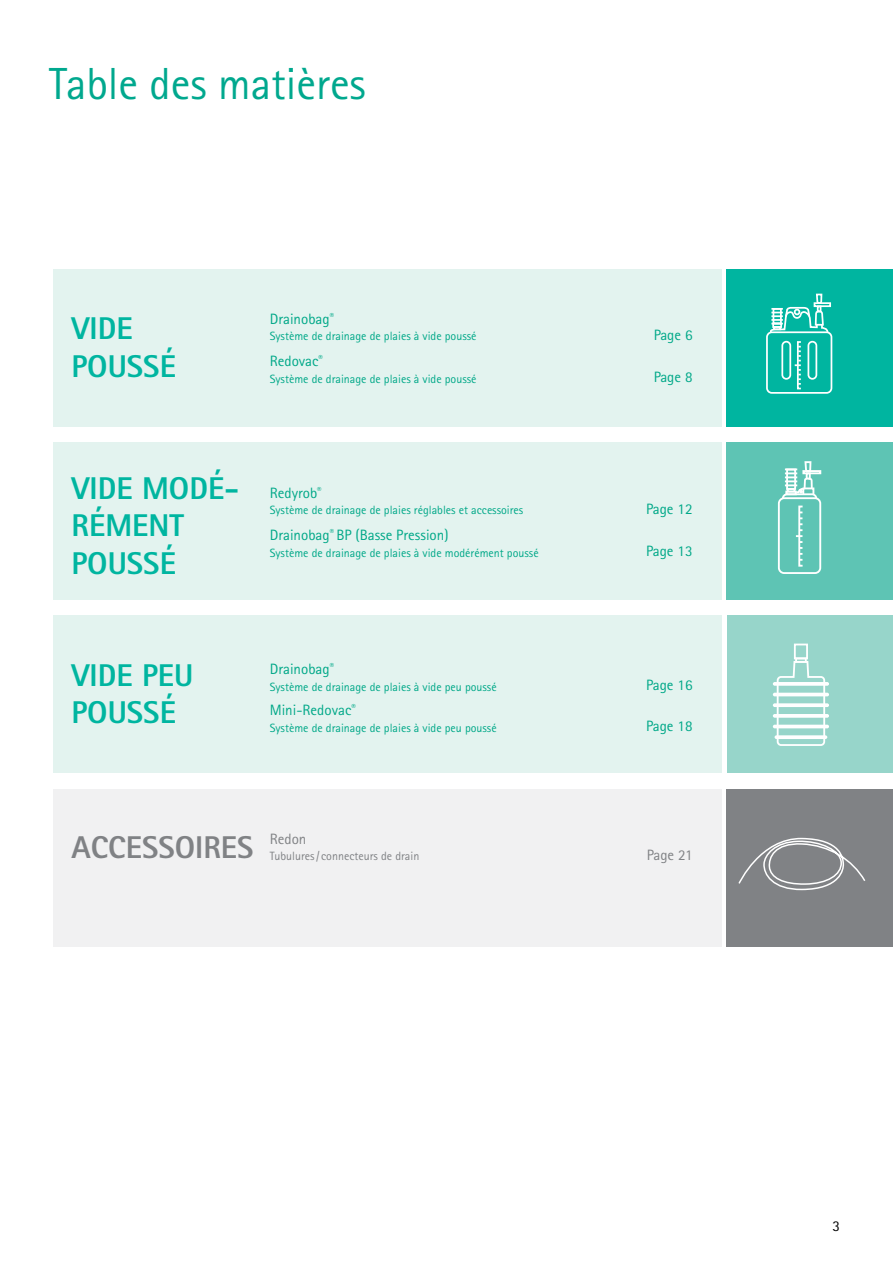
<style>
.page{position:relative;width:893px;height:1263px;background:#fff}
.page>*{position:absolute;margin:0;border:0;box-sizing:border-box;transform-origin:0 0}
.t1{font:45px "Rotis Sans Serif Pro";color:#00a88e}
.t2{font:800 31.5px/37.5px "Rotis Sans Serif Pro";color:#00b5a0}
.t3{font:800 31.5px "Rotis Sans Serif Pro";color:#808285}
.t4{font:15px "Rotis Sans Serif Pro";color:#00a888}
.t5{font:15px "Rotis Sans Serif Pro";color:#808285}
.t6{font:15px "Rotis Sans Serif Pro";color:#000}
.t7{font:12px "Rotis Sans Serif Pro";color:#00a888}
.t8{font:12px "Rotis Sans Serif Pro";color:#808285}
</style>
<div class="page">
<div style="left:726px;top:269px;width:167px;height:157px;background:#00b5a0"></div>
<div style="left:726px;top:442px;width:167px;height:158px;background:#5ec4b4"></div>
<div style="left:727px;top:615px;width:166px;height:158px;background:#97d5ca"></div>
<div style="left:766px;top:331px;width:66px;height:63px;border:2px solid #fff;border-radius:5px"></div>
<div style="left:781px;top:341px;width:10px;height:39px;border:2px solid #fff;border-radius:4px"></div>
<div style="left:807px;top:341px;width:10px;height:39px;border:2px solid #fff;border-radius:4px"></div>
<div style="left:797px;top:341px;width:5px;height:48px;border:2px solid #fff"></div>
<svg style="left:795px;top:346px;width:6px;height:39px"></svg>
<div style="left:814px;top:302px;width:17px;height:5px;border:2px solid #fff"></div>
<svg style="left:769px;top:293px;width:60px;height:42px"></svg>
<div style="left:802px;top:470px;width:19px;height:4px;border:2px solid #fff"></div>
<div style="left:778px;top:497px;width:43px;height:77px;border:2px solid #fff;border-radius:5px"></div>
<div style="left:798px;top:506px;width:5px;height:61px;border:2px solid #fff"></div>
<svg style="left:796px;top:511px;width:6px;height:50px"></svg>
<svg style="left:781px;top:461px;width:37px;height:40px"></svg>
<div style="left:53px;top:269px;width:669px;height:157px;background:#e3f3ef"></div>
<div style="left:53px;top:442px;width:669px;height:158px;background:#e3f3ef"></div>
<div style="left:53px;top:615px;width:669px;height:158px;background:#e3f3ef"></div>
<div style="left:53px;top:789px;width:669px;height:157px;background:#f1f1f2"></div>
<svg style="left:776px;top:661px;width:50px;height:85px"></svg>
<div style="left:795px;top:657px;width:12px;height:6px;border:2px solid #fff"></div>
<div style="left:794px;top:644px;width:14px;height:15px;border:2px solid #fff"></div>
<svg style="left:775px;top:735px;width:52px;height:4px"></svg>
<svg style="left:773px;top:682px;width:56px;height:4px"></svg>
<hr style="left:773px;top:693px;width:56px;height:3px;background:#fff;border-radius:2px">
<svg style="left:773px;top:703px;width:56px;height:4px"></svg>
<svg style="left:773px;top:714px;width:56px;height:4px"></svg>
<hr style="left:773px;top:725px;width:56px;height:3px;background:#fff;border-radius:2px">
<div style="left:727px;top:789px;width:166px;height:157px;background:#808285"></div>
<svg style="left:738px;top:838px;width:128px;height:53px"></svg>
<h1 class="t1" style="left:49px;top:57px;width:318px">Table des matières</h1>
<h2 class="t2" style="left:72px;top:310px;width:106px">VIDE<br>POUSSÉ</h2>
<p class="t4" style="left:270px;top:310px;width:66px">Drainobag<sup>®</sup></p>
<p class="t7" style="left:270px;top:329px;width:208px">Système de drainage de plaies à vide poussé</p>
<p class="t4" style="left:654px;top:326px;width:40px">Page 6</p>
<p class="t4" style="left:270px;top:352px;width:55px">Redovac<sup>®</sup></p>
<p class="t7" style="left:270px;top:371px;width:208px">Système de drainage de plaies à vide poussé</p>
<p class="t4" style="left:654px;top:368px;width:40px">Page 8</p>
<h2 class="t2" style="left:72px;top:469px;width:169px">VIDE MODÉ-<br>RÉMENT<br>POUSSÉ</h2>
<p class="t4" style="left:270px;top:484px;width:53px">Redyrob<sup>®</sup></p>
<p class="t7" style="left:270px;top:503px;width:255px">Système de drainage de plaies réglables et accessoires</p>
<p class="t4" style="left:646px;top:500px;width:48px">Page 12</p>
<p class="t4" style="left:270px;top:526px;width:180px">Drainobag<sup>®</sup> BP (Basse Pression)</p>
<p class="t7" style="left:270px;top:546px;width:270px">Système de drainage de plaies à vide modérément poussé</p>
<p class="t4" style="left:646px;top:542px;width:48px">Page 13</p>
<h2 class="t2" style="left:72px;top:656px;width:123px">VIDE PEU<br>POUSSÉ</h2>
<p class="t4" style="left:270px;top:660px;width:66px">Drainobag<sup>®</sup></p>
<p class="t7" style="left:270px;top:680px;width:228px">Système de drainage de plaies à vide peu poussé</p>
<p class="t4" style="left:646px;top:676px;width:48px">Page 16</p>
<p class="t4" style="left:270px;top:701px;width:87px">Mini-Redovac<sup>®</sup></p>
<p class="t7" style="left:270px;top:721px;width:228px">Système de drainage de plaies à vide peu poussé</p>
<p class="t4" style="left:646px;top:717px;width:48px">Page 18</p>
<h2 class="t3" style="left:72px;top:828px;width:184px">ACCESSOIRES</h2>
<p class="t5" style="left:270px;top:830px;width:38px">Redon</p>
<p class="t8" style="left:270px;top:849px;width:151px">Tubulures/ connecteurs de drain</p>
<p class="t5" style="left:647px;top:846px;width:47px">Page 21</p>
<p class="t6" style="left:832px;top:1217px;width:9px">3</p>
</div>
